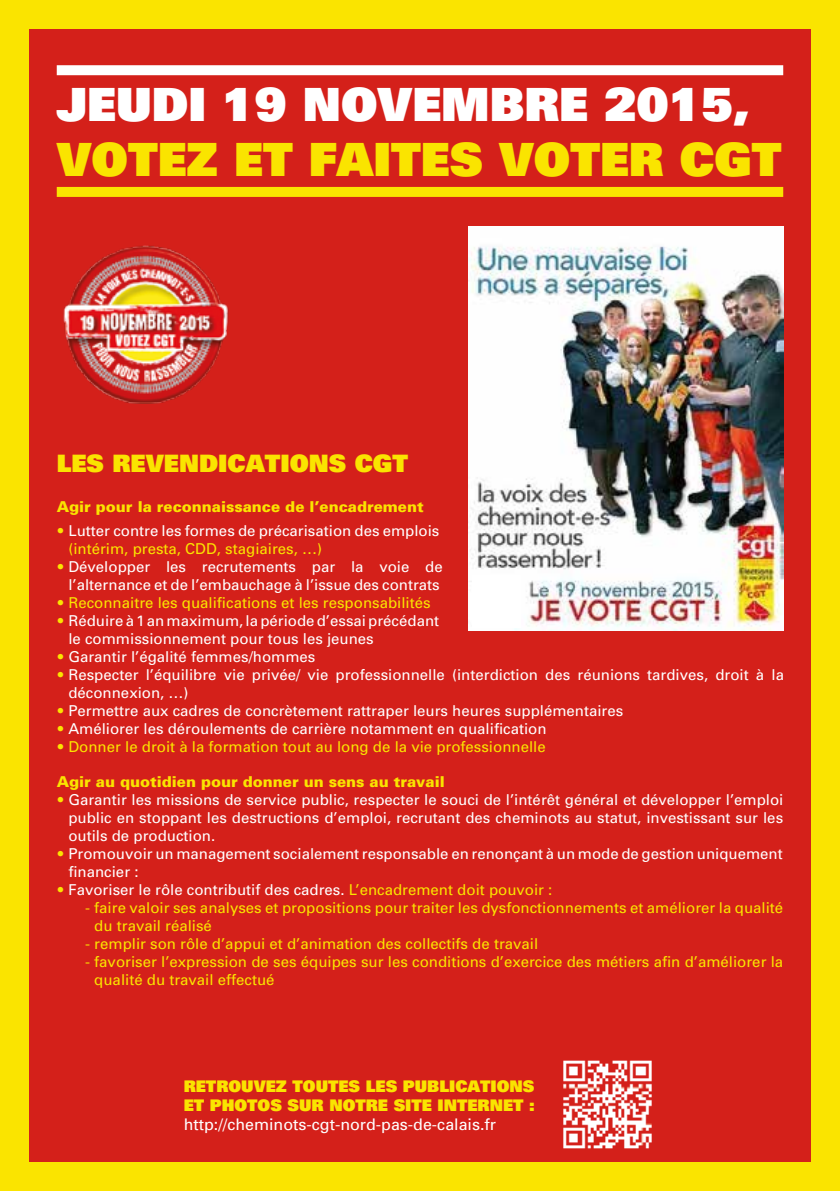
<style>
.page{position:relative;width:840px;height:1191px;background:#fff}
.page>*{position:absolute;margin:0;border:0;box-sizing:border-box;transform-origin:0 0}
.t1{font:900 45.8px "Univers";color:#fae400}
.t2{font:900 45.8px "Univers";color:#fff}
.t3{font:900 24px "Univers";color:#fae400}
.t4{font:900 16px/19.2px "Univers";color:#fae400}
.t5{font:16px "Univers";color:#fff}
.t6{font:15px/18px "Univers";color:#fff}
.t7{font:15px/18px "Univers";color:#fae400}
.t8{font:900 15px "Univers";color:#fae400}
.s1{font-weight:900;color:#fae400}
.s2{color:#fae400}
.s3{font-weight:900}
</style>
<div class="page">
<div style="left:0;top:0;width:839px;height:1191px;background:#d4201a"></div>
<div style="left:57px;top:65px;width:725px;height:10px;background:#fff"></div>
<div style="left:57px;top:187px;width:725px;height:10px;background:#fae400"></div>
<div style="left:0;top:0;width:28px;height:1191px;background:#fae400"></div>
<div style="left:811px;top:0;width:28px;height:1191px;background:#fae400"></div>
<div style="left:0;top:0;width:839px;height:28px;background:#fae400"></div>
<div style="left:0;top:1162px;width:839px;height:29px;background:#fae400"></div>
<img style="left:63px;top:245px;width:166px;height:159px">
<img style="left:468px;top:226px;width:314px;height:404px">
<div style="left:471px;top:575px;width:49px;height:53px;background:#fff"></div>
<img style="left:563px;top:1060px;width:89px;height:89px">
<h1 class="t2" style="left:57px;top:74px;width:693px">JEUDI 19 NOVEMBRE 2015,</h1>
<h1 class="t1" style="left:57px;top:129px;width:725px">VOTEZ ET FAITES VOTER CGT</h1>
<h2 class="t3" style="left:57px;top:447px;width:352px">LES REVENDICATIONS CGT</h2>
<p class="t8" style="left:57px;top:498px;width:368px">Agir pour la reconnaissance de l’encadrement</p>
<p class="t6" style="left:68px;top:522px;width:372px;text-indent:-12px"><span class="s1">•</span> Lutter contre les formes de précarisation des emplois <span class="s2">(intérim, presta, CDD, stagiaires, …)</span></p>
<p class="t6" style="left:57px;top:558px;width:387px;text-align:center"><span class="s1">•</span> Développer les recrutements par la voie de l’alternance et de l’embauchage à l’issue des contrats</p>
<p class="t7" style="left:57px;top:594px;width:375px"><span class="s3">•</span> Reconnaitre les qualifications et les responsabilités</p>
<p class="t6" style="left:68px;top:612px;width:372px;text-indent:-12px"><span class="s1">•</span> Réduire à 1 an maximum, la période d’essai précédant le commissionnement pour tous les jeunes</p>
<p class="t6" style="left:57px;top:648px;width:260px"><span class="s1">•</span> Garantir l’égalité femmes/hommes</p>
<p class="t6" style="left:68px;top:666px;width:716px;text-indent:-12px"><span class="s1">•</span> Respecter l’équilibre vie privée/ vie professionnelle (interdiction des réunions tardives, droit à la déconnexion, …)</p>
<p class="t6" style="left:57px;top:702px;width:567px"><span class="s1">•</span> Permettre aux cadres de concrètement rattraper leurs heures supplémentaires</p>
<p class="t6" style="left:57px;top:720px;width:491px"><span class="s1">•</span> Améliorer les déroulements de carrière notamment en qualification</p>
<p class="t7" style="left:57px;top:738px;width:490px"><span class="s3">•</span> Donner le droit à la formation tout au long de la vie professionnelle</p>
<p class="t8" style="left:57px;top:772px;width:389px">Agir au quotidien pour donner un sens au travail</p>
<p class="t6" style="left:68px;top:791px;width:716px;text-align:justify;text-indent:-12px"><span class="s1">•</span> Garantir les missions de service public, respecter le souci de l’intérêt général et développer l’emploi public en stoppant les destructions d’emploi, recrutant des cheminots au statut, investissant sur les outils de production.</p>
<p class="t6" style="left:68px;top:845px;width:715px;text-indent:-12px"><span class="s1">•</span> Promouvoir un management socialement responsable en renonçant à un mode de gestion uniquement financier :</p>
<p class="t6" style="left:57px;top:881px;width:497px"><span class="s1">•</span> Favoriser le rôle contributif des cadres. <span class="s2">L’encadrement doit pouvoir :</span></p>
<p class="t7" style="left:94px;top:899px;width:690px;text-indent:-9px">- faire valoir ses analyses et propositions pour traiter les dysfonctionnements et améliorer la qualité du travail réalisé</p>
<p class="t7" style="left:85px;top:935px;width:454px">- remplir son rôle d’appui et d’animation des collectifs de travail</p>
<p class="t7" style="left:94px;top:953px;width:690px;text-indent:-9px">- favoriser l’expression de ses équipes sur les conditions d’exercice des métiers afin d’améliorer la qualité du travail effectué</p>
<p class="t4" style="left:184px;top:1076px;width:352px">RETROUVEZ TOUTES LES PUBLICATIONS<br>ET PHOTOS SUR NOTRE SITE INTERNET :</p>
<p class="t5" style="left:184px;top:1115px;width:313px">http://cheminots-cgt-nord-pas-de-calais.fr</p>
</div>
